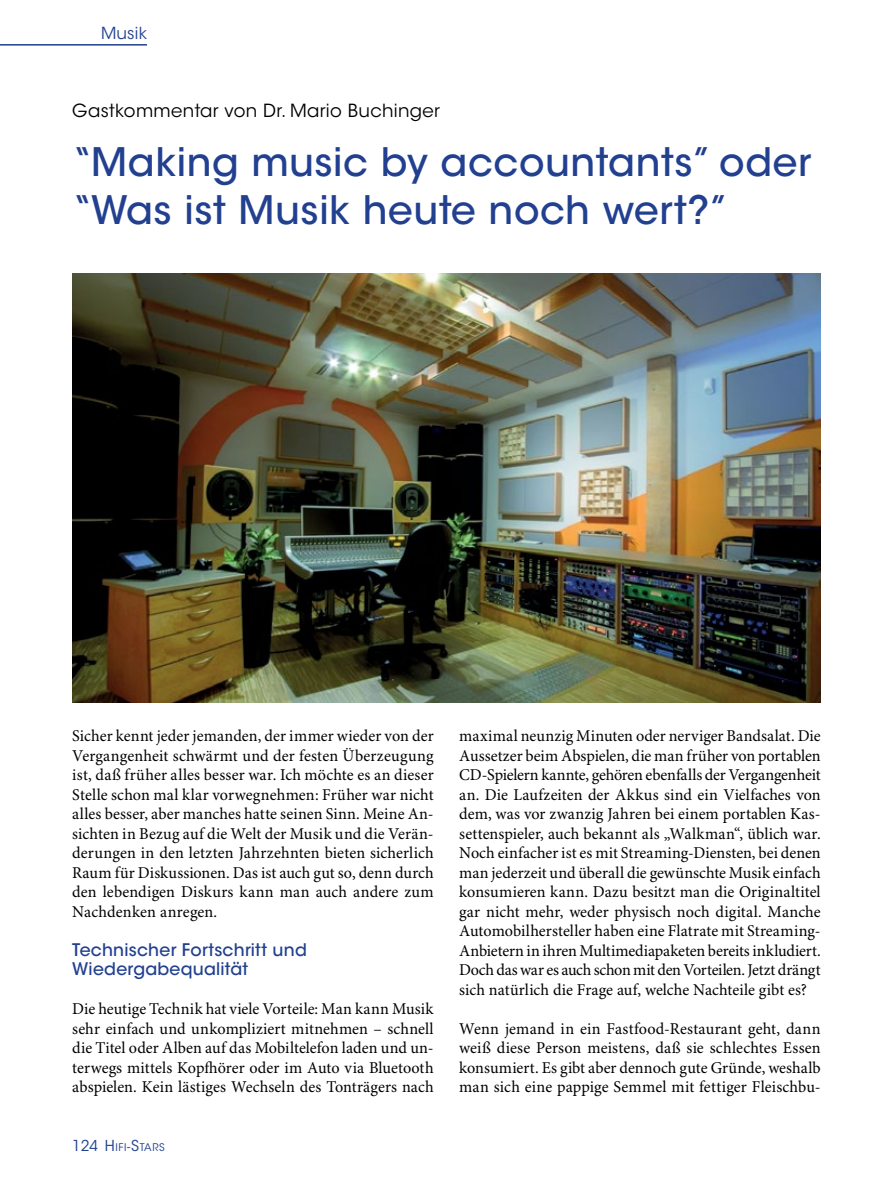
<style>
.page{position:relative;width:893px;height:1191px;background:#fff}
.page>*{position:absolute;margin:0;border:0;box-sizing:border-box;transform-origin:0 0}
.t1{font:500 39px/48px "ITC Avant Garde Std";letter-spacing:.015em;color:#224090}
.t2{font:18px "ITC Avant Garde Std";letter-spacing:.02em;color:#000}
.t3{font:500 17.25px/19.5px "ITC Avant Garde Std";letter-spacing:.01em;color:#224090}
.t4{font:16.5px/19.5px "Minion Pro";letter-spacing:.005em;color:#000;text-align:justify}
.t5{font:16.5px "ITC Avant Garde Std";letter-spacing:.01em;color:#224090}
.t6{font:10.5px "ITC Avant Garde Std";letter-spacing:.055em;color:#224090}
.s1{font-size:15px}
.s2{font-size:12px}
</style>
<div class="page">
<img style="left:73px;top:273px;width:748px;height:429px">
<hr style="left:0;top:44px;width:147px;height:2px;background:#224090">
<p class="t5" style="left:101px;top:23px;width:47px">Musik</p>
<p class="t2" style="left:72px;top:100px;width:369px">Gastkommentar von Dr. Mario Buchinger</p>
<h1 class="t1" style="left:72px;top:138px;width:740px">“Making music by accountants” oder “Was ist Musik heute noch wert?”</h1>
<p class="t4" style="left:72px;top:727px;width:363px">Sicher kennt jeder jemanden, der immer wieder von der Vergangenheit schwärmt und der festen Überzeugung ist, daß früher alles besser war. Ich möchte es an dieser Stelle schon mal klar vorwegnehmen: Früher war nicht alles besser, aber manches hatte seinen Sinn. Meine An&shy;sichten in Bezug auf die Welt der Musik und die Verän&shy;derungen in den letzten Jahrzehnten bieten sicherlich Raum für Diskussionen. Das ist auch gut so, denn durch den lebendigen Diskurs kann man auch andere zum Nachdenken anregen.</p>
<p class="t3" style="left:72px;top:940px;width:236px">Technischer Fortschritt und<br>Wiedergabequalität</p>
<p class="t4" style="left:72px;top:1000px;width:363px">Die heutige Technik hat viele Vorteile: Man kann Musik sehr einfach und unkompliziert mitnehmen – schnell die Titel oder Alben auf das Mobiltelefon laden und un&shy;terwegs mittels Kopfhörer oder im Auto via Bluetooth abspielen. Kein lästiges Wechseln des Tonträgers nach</p>
<p class="t6" style="left:72px;top:1140px;width:93px"><span class="s1">124</span> <span class="s1">H</span>IFI<span class="s2">-</span><span class="s1">S</span>TARS</p>
<p class="t4" style="left:459px;top:727px;width:363px">maximal neunzig Minuten oder nerviger Bandsalat. Die Aussetzer beim Abspielen, die man früher von portablen CD-Spielern kannte, gehören ebenfalls der Vergangenheit an. Die Laufzeiten der Akkus sind ein Vielfaches von dem, was vor zwanzig Jahren bei einem portablen Kas&shy;settenspieler, auch bekannt als „Walkman“, üblich war.<br>Noch einfacher ist es mit Streaming-Diensten, bei denen man jederzeit und überall die gewünschte Musik einfach konsumieren kann. Dazu besitzt man die Originaltitel gar nicht mehr, weder physisch noch digital. Manche Automobilhersteller haben eine Flatrate mit Streaming-Anbietern in ihren Multimediapaketen bereits inkludiert.<br>Doch das war es auch schon mit den Vorteilen. Jetzt drängt sich natürlich die Frage auf, welche Nachteile gibt es?</p>
<p class="t4" style="left:459px;top:1019px;width:363px">Wenn jemand in ein Fastfood-Restaurant geht, dann weiß diese Person meistens, daß sie schlechtes Essen konsumiert. Es gibt aber dennoch gute Gründe, weshalb man sich eine pappige Semmel mit fettiger Fleischbu-</p>
</div>
